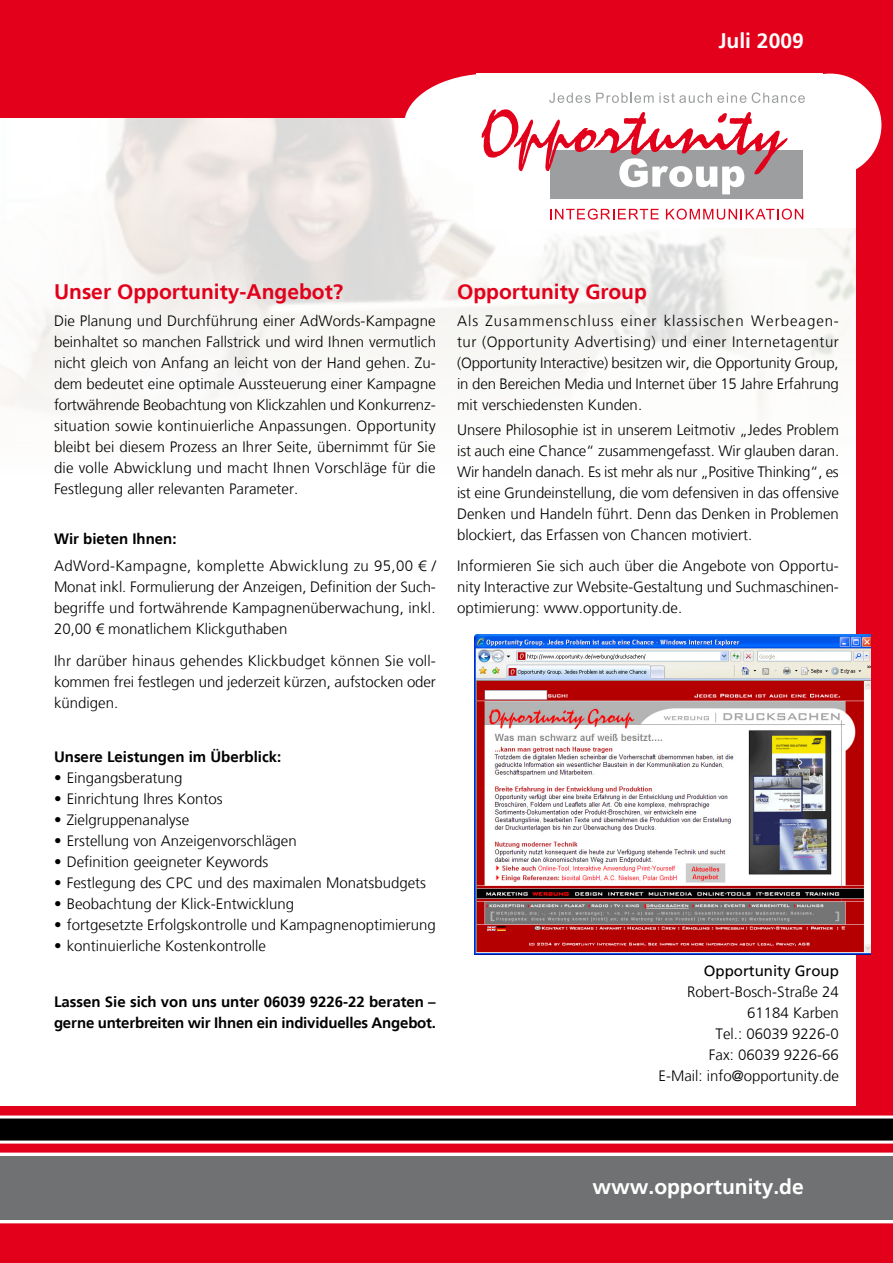
<style>
.page{position:relative;width:893px;height:1263px;background:#e2001a}
.page>*{position:absolute;margin:0;border:0;box-sizing:border-box;transform-origin:0 0}
.t1{font:700 21px "Frutiger LT";color:#e2001a}
.t2{font:700 21px "Frutiger LT";color:#fff}
.t3{font:300 15px/21px "Frutiger LT";color:#000;text-align:justify}
.t4{font:700 15px/21px "Frutiger LT";color:#000}
.t5{font:15px "Frutiger LT";color:#000}
</style>
<div class="page">
<div style="left:0;top:118px;width:856px;height:988px;background:#fff"></div>
<svg style="left:0;top:1115px;width:893px;height:28px"></svg>
<div style="left:0;top:1155px;width:893px;height:65px;background:#707172"></div>
<hr style="left:0;top:1152px;width:893px;height:3px;background:#fff">
<hr style="left:0;top:1220px;width:893px;height:3px;background:#fff">
<div style="left:779px;top:74px;width:102px;height:102px;background:#fff;border-radius:50%"></div>
<div style="left:404px;top:74px;width:173px;height:103px;background:#fff;border-radius:50%"></div>
<div style="left:477px;top:74px;width:346px;height:103px;background:#fff"></div>
<div style="left:550px;top:150px;width:253px;height:48px;background:#9c9e9f"></div>
<svg style="left:482px;top:109px;width:306px;height:85px"></svg>
<svg style="left:550px;top:209px;width:109px;height:11px"></svg>
<svg style="left:666px;top:209px;width:137px;height:11px"></svg>
<svg style="left:549px;top:93px;width:197px;height:10px"></svg>
<svg style="left:752px;top:92px;width:53px;height:11px"></svg>
<img style="left:475px;top:634px;width:395px;height:321px">
<h1 class="t2" style="left:718px;top:28px;width:87px">Juli 2009</h1>
<h1 class="t1" style="left:54px;top:279px;width:291px">Unser Opportunity-Angebot?</h1>
<p class="t3" style="left:54px;top:311px;width:383px">Die Planung und Durchführung einer AdWords-Kampagne beinhaltet so manchen Fallstrick und wird Ihnen vermutlich nicht gleich von Anfang an leicht von der Hand gehen. Zu&shy;dem bedeutet eine optimale Aussteuerung einer Kampagne fortwährende Beobachtung von Klickzahlen und Konkurrenz&shy;situation sowie kontinuierliche Anpassungen. Opportunity bleibt bei diesem Prozess an Ihrer Seite, übernimmt für Sie die volle Abwicklung und macht Ihnen Vorschläge für die Festlegung aller relevanten Parameter.</p>
<p class="t4" style="left:54px;top:528px;width:124px">Wir bieten Ihnen:</p>
<p class="t3" style="left:54px;top:556px;width:384px">AdWord-Kampagne, komplette Abwicklung zu 95,00 € / Monat inkl. Formulierung der Anzeigen, Definition der Such&shy;begriffe und fortwährende Kampagnenüberwachung, inkl.<br>20,00 € monatlichem Klickguthaben</p>
<p class="t3" style="left:54px;top:651px;width:383px">Ihr darüber hinaus gehendes Klickbudget können Sie voll&shy;kommen frei festlegen und jederzeit kürzen, aufstocken oder kündigen.</p>
<p class="t4" style="left:54px;top:746px;width:229px">Unsere Leistungen im Überblick:</p>
<p class="t3" style="left:54px;top:767px;width:130px">• Eingangsberatung</p>
<p class="t3" style="left:54px;top:788px;width:170px">• Einrichtung Ihres Kontos</p>
<p class="t3" style="left:54px;top:809px;width:137px">• Zielgruppenanalyse</p>
<p class="t3" style="left:54px;top:830px;width:244px">• Erstellung von Anzeigenvorschlägen</p>
<p class="t3" style="left:54px;top:851px;width:216px">• Definition geeigneter Keywords</p>
<p class="t3" style="left:54px;top:872px;width:374px">• Festlegung des CPC und des maximalen Monatsbudgets</p>
<p class="t3" style="left:54px;top:893px;width:242px">• Beobachtung der Klick-Entwicklung</p>
<p class="t3" style="left:54px;top:914px;width:383px">• fortgesetzte Erfolgskontrolle und Kampagnenoptimierung</p>
<p class="t3" style="left:54px;top:935px;width:213px">• kontinuierliche Kostenkontrolle</p>
<p class="t4" style="left:54px;top:991px;width:384px">Lassen Sie sich von uns unter 06039 9226-22 beraten – gerne unterbreiten wir Ihnen ein individuelles Angebot.</p>
<h1 class="t1" style="left:457px;top:279px;width:191px">Opportunity Group</h1>
<p class="t3" style="left:457px;top:311px;width:383px">Als Zusammenschluss einer klassischen Werbeagen&shy;tur (Opportunity Advertising) und einer Internetagentur (Opportunity Interactive) besitzen wir, die Opportunity Group, in den Bereichen Media und Internet über 15 Jahre Erfahrung mit verschiedensten Kunden.</p>
<p class="t3" style="left:457px;top:420px;width:384px">Unsere Philosophie ist in unserem Leitmotiv „Jedes Problem ist auch eine Chance“ zusammengefasst. Wir glauben daran.<br>Wir handeln danach. Es ist mehr als nur „Positive Thinking“, es ist eine Grundeinstellung, die vom defensiven in das offensive Denken und Handeln führt. Denn das Denken in Problemen blockiert, das Erfassen von Chancen motiviert.</p>
<p class="t3" style="left:457px;top:556px;width:383px">Informieren Sie sich auch über die Angebote von Opportu&shy;nity Interactive zur Website-Gestaltung und Suchmaschinen&shy;optimierung: www.opportunity.de.</p>
<p class="t5" style="left:704px;top:962px;width:137px">Opportunity Group</p>
<p class="t3" style="left:659px;top:981px;width:182px;text-align:right">Robert-Bosch-Straße 24<br>61184 Karben<br>Tel.: 06039 9226-0<br>Fax: 06039 9226-66<br>E-Mail: info@opportunity.de</p>
<h1 class="t2" style="left:592px;top:1174px;width:213px">www.opportunity.de</h1>
</div>
